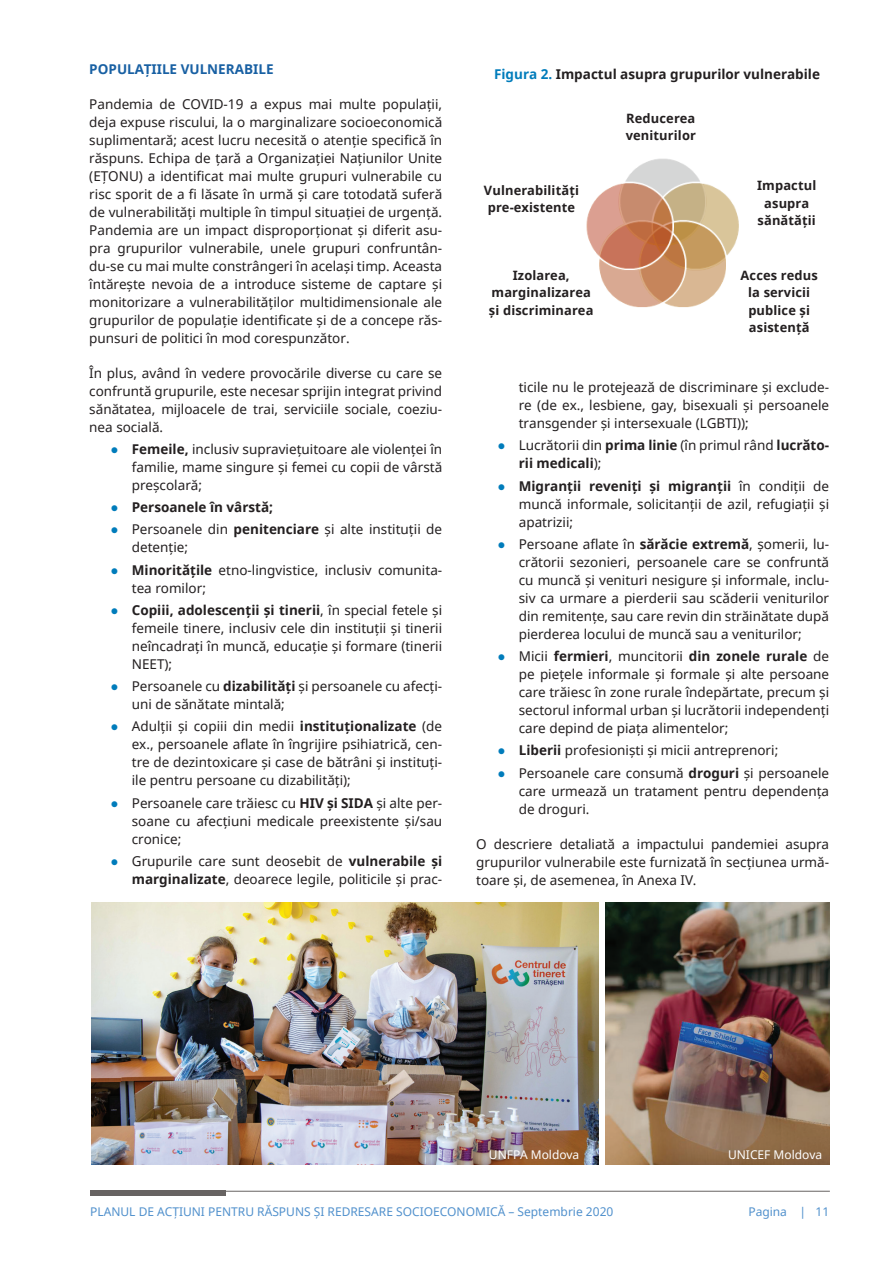
<style>
.page{position:relative;width:893px;height:1263px;background:#fff}
.page>*{position:absolute;margin:0;border:0;box-sizing:border-box;transform-origin:0 0}
.t1{font:13.5px/18px "Noto Sans";color:#231f20;text-align:justify}
.t2{font:700 13.5px/18px "Noto Sans";color:#231f20}
.t3{font:700 13.5px "Noto Sans";color:#1860a3}
.t4{font:700 12.9px/17.2px "Noto Sans";letter-spacing:.01em;color:#231f20;text-align:center}
.t5{font:12px "Noto Sans";color:#5090cc}
.t6{font:12px "Noto Sans";color:#fff}
.s1{color:#007cbb}
.s2{font-weight:700}
.s3{font-weight:400;color:#007cbb}
.s4{font-weight:400}
</style>
<div class="page">
<hr style="left:90px;top:1191px;width:740px;height:1px;background:#676362">
<div style="left:90px;top:1190px;width:135px;height:5px;background:#676362"></div>
<img style="left:586px;top:158px;width:153px;height:150px">
<div style="left:484px;top:266px;width:115px;height:72px;background:#fff"></div>
<div style="left:729px;top:266px;width:100px;height:66px;background:#fff"></div>
<img style="left:91px;top:902px;width:507px;height:263px">
<img style="left:606px;top:902px;width:223px;height:262px">
<p class="t3" style="left:89px;top:59px;width:186px">POPULAȚIILE VULNERABILE</p>
<p class="t1" style="left:89px;top:94px;width:354px">Pandemia de COVID-19 a expus mai multe populații, deja expuse riscului, la o marginalizare socioeconomică suplimentară; acest lucru necesită o atenție specifică în răspuns. Echipa de țară a Organizației Națiunilor Unite (EȚONU) a identificat mai multe grupuri vulnerabile cu risc sporit de a fi lăsate în urmă și care totodată suferă de vulnerabilități multiple în timpul situației de urgență.<br>Pandemia are un impact disproporționat și diferit asu&shy;pra grupurilor vulnerabile, unele grupuri confruntân&shy;du-se cu mai multe constrângeri în același timp. Aceasta întărește nevoia de a introduce sisteme de captare și monitorizare a vulnerabilităților multidimensionale ale grupurilor de populație identificate și de a concepe răs&shy;punsuri de politici în mod corespunzător.</p>
<p class="t1" style="left:89px;top:363px;width:354px">În plus, având în vedere provocările diverse cu care se confruntă grupurile, este necesar sprijin integrat privind sănătatea, mijloacele de trai, serviciile sociale, coeziu&shy;nea socială.</p>
<p class="t1" style="left:132px;top:440px;width:312px;text-indent:-21px"><span class="s1">●</span> <span class="s2">Femeile,</span> inclusiv supraviețuitoare ale violenței în familie, mame singure și femei cu copii de vârstă preșcolară;</p>
<p class="t2" style="left:111px;top:498px;width:164px"><span class="s3">●</span> Persoanele în vârstă;</p>
<p class="t1" style="left:132px;top:520px;width:312px;text-indent:-21px"><span class="s1">●</span> Persoanele din <span class="s2">penitenciare</span> și alte instituții de detenție;</p>
<p class="t1" style="left:132px;top:560px;width:312px;text-indent:-21px"><span class="s1">●</span> <span class="s2">Minoritățile</span> etno-lingvistice, inclusiv comunita&shy;tea romilor;</p>
<p class="t1" style="left:132px;top:601px;width:312px;text-indent:-21px"><span class="s1">●</span> <span class="s2">Copiii, adolescenții și tinerii</span>, în special fetele și femeile tinere, inclusiv cele din instituții și tinerii neîncadrați în muncă, educație și formare (tinerii NEET);</p>
<p class="t1" style="left:132px;top:677px;width:312px;text-indent:-21px"><span class="s1">●</span> Persoanele cu <span class="s2">dizabilități</span> și persoanele cu afecți&shy;uni de sănătate mintală;</p>
<p class="t1" style="left:132px;top:717px;width:312px;text-indent:-21px"><span class="s1">●</span> Adulții și copiii din medii <span class="s2">instituționalizate</span> (de ex., persoanele aflate în îngrijire psihiatrică, cen&shy;tre de dezintoxicare și case de bătrâni și instituți&shy;ile pentru persoane cu dizabilități);</p>
<p class="t1" style="left:132px;top:793px;width:312px;text-indent:-21px"><span class="s1">●</span> Persoanele care trăiesc cu <span class="s2">HIV și SIDA</span> și alte per&shy;soane cu afecțiuni medicale preexistente și/sau cronice;</p>
<p class="t1" style="left:111px;top:852px;width:333px;text-align:right"><span class="s1">●</span> Grupurile care sunt deosebit de <span class="s2">vulnerabile și marginalizate</span>, deoarece legile, politicile și prac-</p>
<p class="t2" style="left:494px;top:65px;width:327px"><span class="s1">Figura 2.</span> Impactul asupra grupurilor vulnerabile</p>
<p class="t4" style="left:484px;top:181px;width:96px;text-align:left">Vulnerabilități pre-existente</p>
<p class="t4" style="left:626px;top:109px;width:72px;text-align:left">Reducerea veniturilor</p>
<p class="t4" style="left:757px;top:177px;width:61px">Impactul asupra sănătății</p>
<p class="t4" style="left:489px;top:267px;width:106px">Izolarea, marginalizarea și discriminarea</p>
<p class="t4" style="left:741px;top:267px;width:79px">Acces redus la servicii publice și asistență</p>
<p class="t1" style="left:519px;top:378px;width:312px">ticile nu le protejează de discriminare și exclude&shy;re (de ex., lesbiene, gay, bisexuali și persoanele transgender și intersexuale (LGBTI));</p>
<p class="t2" style="left:519px;top:436px;width:312px;text-indent:-21px"><span class="s3">●</span> <span class="s4">Lucrătorii din</span> prima linie <span class="s4">(în primul rând</span> lucrăto&shy;rii medicali<span class="s4">);</span></p>
<p class="t1" style="left:519px;top:476px;width:312px;text-indent:-21px"><span class="s1">●</span> <span class="s2">Migranții reveniți și migranții</span> în condiții de muncă informale, solicitanții de azil, refugiații și apatrizii;</p>
<p class="t1" style="left:519px;top:534px;width:312px;text-indent:-21px"><span class="s1">●</span> Persoane aflate în <span class="s2">sărăcie extremă</span>, șomerii, lu&shy;crătorii sezonieri, persoanele care se confruntă cu muncă și venituri nesigure și informale, inclu&shy;siv ca urmare a pierderii sau scăderii veniturilor din remitențe, sau care revin din străinătate după pierderea locului de muncă sau a veniturilor;</p>
<p class="t1" style="left:519px;top:647px;width:312px;text-indent:-21px"><span class="s1">●</span> Micii <span class="s2">fermieri</span>, muncitorii <span class="s2">din zonele rurale</span> de pe piețele informale și formale și alte persoane care trăiesc în zone rurale îndepărtate, precum și sectorul informal urban și lucrătorii independenți care depind de piața alimentelor;</p>
<p class="t1" style="left:497px;top:741px;width:282px"><span class="s1">●</span> <span class="s2">Liberii</span> profesioniști și micii antreprenori;</p>
<p class="t1" style="left:519px;top:763px;width:312px;text-indent:-21px"><span class="s1">●</span> Persoanele care consumă <span class="s2">droguri</span> și persoanele care urmează un tratament pentru dependența de droguri.</p>
<p class="t1" style="left:476px;top:834px;width:354px">O descriere detaliată a impactului pandemiei asupra grupurilor vulnerabile este furnizată în secțiunea urmă&shy;toare și, de asemenea, în Anexa IV.</p>
<p class="t6" style="left:489px;top:1146px;width:92px">UNFPA Moldova</p>
<p class="t6" style="left:728px;top:1146px;width:96px">UNICEF Moldova</p>
<p class="t5" style="left:90px;top:1204px;width:525px">PLANUL DE ACȚIUNI PENTRU RĂSPUNS ȘI REDRESARE SOCIOECONOMICĂ – Septembrie 2020</p>
<p class="t5" style="left:748px;top:1204px;width:82px">Pagina | 11</p>
</div>
